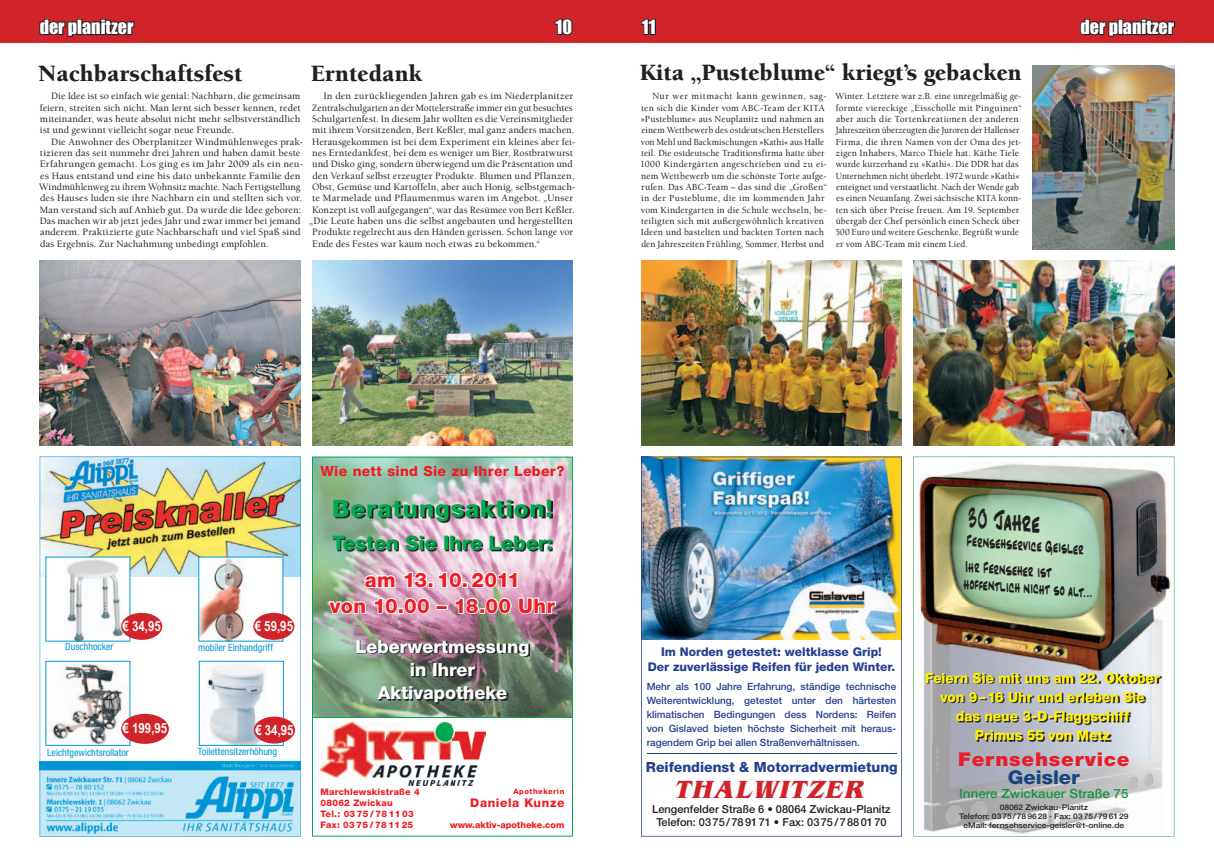
<style>
.page{position:relative;width:1214px;height:865px;background:#fff}
.page>*{position:absolute;margin:0;border:0;box-sizing:border-box;transform-origin:0 0}
.t1{font:italic 700 26px "Benguiat";color:#d1232a}
.t2{font:900 24px "Berkeley";color:#231f20}
.t3{font:800 24px "Helvetica Neue";letter-spacing:.04em;color:#00a94d}
.t4{font:24px "Jazz Text";color:#231f20}
.t5{font:800 20px/26px "Helvetica Neue";letter-spacing:.02em;color:#ee1d23;text-align:center}
.t6{font:800 20px "Helvetica Neue";color:#00a94d}
.t7{font:900 19px "Helvetica Neue";letter-spacing:.04em;color:#e71e2b;scale:1.06 1}
.t8{font:800 19px "Helvetica Neue";color:#154581;scale:1.06 1}
.t9{font:800 18px/23px "Helvetica Neue";color:#fff;text-align:center}
.t10{font:18px "Impact";color:#fff}
.t11{font:800 14px/19px "Helvetica Neue";color:#fff101;text-align:center}
.t12{font:14px/25.8px "Jazz Text";color:#231f20}
.t13{font:800 14px "Helvetica Neue";color:#253f8e}
.t14{font:800 14px "Helvetica Neue";letter-spacing:.02em;color:#ee1d23}
.t15{font:700 14px "Arial Narrow";color:#fff}
.t16{font:500 12.7px "Helvetica Neue";color:#169641;scale:1.06 1}
.t17{font:800 12px/14.4px "Helvetica Neue";color:#253f8e;text-align:center}
.t18{font:800 12px "Helvetica Neue";letter-spacing:.05em;color:#ee1d23}
.t19{font:500 11px/13.2px "Helvetica Neue";color:#231f20;text-align:center}
.t20{font:500 10px/11.3px "Berkeley";letter-spacing:.01em;color:#231f20;text-align:justify}
.t21{font:500 10px/14px "Helvetica Neue";color:#253f8e;text-align:justify}
.t22{font:condensed 10px "Helvetica Neue";color:#0097d8}
.t23{font:500 9.6px/11.3px "Berkeley";letter-spacing:.015em;color:#231f20;scale:.96 1}
.t24{font:500 9.6px/11.3px "Berkeley";letter-spacing:.015em;color:#231f20}
.t25{font:800 9px/10.8px "Helvetica Neue";letter-spacing:.03em;color:#ee1d23}
.t26{font:800 9px "Helvetica Neue";color:#ee1d23}
.t27{font:500 7.8px/9.3px "Helvetica Neue";color:#231f20;text-align:center;scale:1.09 1}
.t28{font:800 7.5px "Helvetica Neue";letter-spacing:.07em;color:#ee1d23}
</style>
<div class="page">
<div style="left:0;top:0;width:607px;height:43px;background:#d1232a"></div>
<svg style="left:39px;top:18px;width:96px;height:19px"></svg>
<div style="left:607px;top:0;width:606px;height:43px;background:#d1232a"></div>
<svg style="left:1080px;top:18px;width:95px;height:19px"></svg>
<svg style="left:554px;top:18px;width:19px;height:18px"></svg>
<svg style="left:641px;top:18px;width:15px;height:18px"></svg>
<img style="left:40px;top:261px;width:261px;height:184px">
<img style="left:312px;top:261px;width:261px;height:184px">
<img style="left:1032px;top:65px;width:142px;height:185px">
<img style="left:641px;top:261px;width:260px;height:184px">
<img style="left:913px;top:261px;width:261px;height:184px">
<img style="left:40px;top:456px;width:260px;height:380px">
<img style="left:312px;top:456px;width:261px;height:380px">
<img style="left:913px;top:456px;width:261px;height:380px">
<svg style="left:673px;top:836px;width:193px;height:1px"></svg>
<img style="left:641px;top:456px;width:260px;height:380px">
<h3 class="t10" style="left:40px;top:13px;width:95px">der planitzer</h3>
<h3 class="t10" style="left:555px;top:13px;width:18px">10</h3>
<h3 class="t10" style="left:642px;top:13px;width:15px">11</h3>
<h3 class="t10" style="left:1080px;top:13px;width:95px">der planitzer</h3>
<h2 class="t2" style="left:39px;top:60px;width:205px">Nachbarschaftsfest</h2>
<h2 class="t2" style="left:311px;top:60px;width:113px">Erntedank</h2>
<p class="t20" style="left:40px;top:91px;width:262px;text-indent:11px">Die Idee ist so einfach wie genial: Nachbarn, die gemeinsam feiern, streiten sich nicht. Man lernt sich besser kennen, redet miteinander, was heute absolut nicht mehr selbstverständlich ist und gewinnt vielleicht sogar neue Freunde.</p>
<p class="t20" style="left:39px;top:136px;width:265px;text-align:left;text-indent:12px">Die Anwohner des Oberplanitzer Windmühlenweges prak&shy;tizieren das seit nunmehr drei Jahren und haben damit beste Erfahrungen gemacht. Los ging es im Jahr 2009 als ein neu&shy;es Haus entstand und eine bis dato unbekannte Familie den Windmühlenweg zu ihrem Wohnsitz machte. Nach Fertigstellung des Hauses luden sie ihre Nachbarn ein und stellten sich vor.<br>Man verstand sich auf Anhieb gut. Da wurde die Idee geboren:<br>Das machen wir ab jetzt jedes Jahr und zwar immer bei jemand anderem. Praktizierte gute Nachbarschaft und viel Spaß sind das Ergebnis. Zur Nachahmung unbedingt empfohlen.</p>
<h2 class="t2" style="left:639px;top:60px;width:383px">Kita „Pusteblume“ kriegt’s gebacken</h2>
<p class="t24" style="left:640px;top:91px;width:188px;text-indent:12px">Nur wer mitmacht kann gewinnen, sag&shy;ten sich die Kinder vom ABC-Team der KITA »Pusteblume« aus Neuplanitz und nahmen an einem Wettbewerb des ostdeutschen Herstellers von Mehl und Backmischungen »Kathi« aus Halle teil. Die ostdeutsche Traditionsfirma hatte über 1000 Kindergärten angeschrieben und zu ei&shy;nem Wettbewerb um die schönste Torte aufge&shy;rufen. Das ABC-Team – das sind die „Großen“ in der Pusteblume, die im kommenden Jahr vom Kindergarten in die Schule wechseln, be&shy;teiligten sich mit außergewöhnlich kreativen Ideen und bastelten und backten Torten nach den Jahreszeiten Frühling, Sommer, Herbst und</p>
<p class="t23" style="left:835px;top:91px;width:195px">Winter. Letztere war z.B. eine unregelmäßig ge&shy;formte viereckige „Eisscholle mit Pinguinen“ aber auch die Tortenkreationen der anderen Jahreszeiten überzeugten die Juroren der Hallenser Firma, die ihren Namen von der Oma des jet&shy;zigen Inhabers, Marco Thiele hat. Käthe Tiele wurde kurzerhand zu »Kathi«. Die DDR hat das Unternehmen nicht überlebt. 1972 wurde »Kathi« enteignet und verstaatlicht. Nach der Wende gab es einen Neuanfang. Zwei sächsische KITA konn&shy;ten sich über Preise freuen. Am 19. September übergab der Chef persönlich einen Scheck über 500 Euro und weitere Geschenke. Begrüßt wurde er vom ABC-Team mit einem Lied.</p>
<p class="t20" style="left:323px;top:91px;width:251px">In den zurückliegenden Jahren gab es im Niederplanitzer</p>
<p class="t20" style="left:312px;top:102px;width:262px">Zentralschulgarten an der Mottelerstraße immer ein gut besuchtes</p>
<p class="t20" style="left:312px;top:113px;width:262px">Schulgartenfest. In diesem Jahr wollten es die Vereinsmitglieder</p>
<p class="t20" style="left:312px;top:125px;width:264px">mit ihrem Vorsitzenden, Bert Keßler, mal ganz anders machen.</p>
<p class="t20" style="left:312px;top:136px;width:265px">Herausgekommen ist bei dem Experiment ein kleines aber fei-</p>
<p class="t20" style="left:312px;top:147px;width:262px">nes Erntedankfest, bei dem es weniger um Bier, Rostbratwurst</p>
<p class="t20" style="left:312px;top:159px;width:262px">und Disko ging, sondern überwiegend um die Präsentation und</p>
<p class="t20" style="left:312px;top:170px;width:263px">den Verkauf selbst erzeugter Produkte. Blumen und Pflanzen,</p>
<p class="t20" style="left:312px;top:181px;width:264px">Obst, Gemüse und Kartoffeln, aber auch Honig, selbstgemach-</p>
<p class="t20" style="left:312px;top:193px;width:262px">te Marmelade und Pflaumenmus waren im Angebot. „Unser</p>
<p class="t20" style="left:312px;top:204px;width:264px">Konzept ist voll aufgegangen“, war das Resümee von Bert Keßler.</p>
<p class="t20" style="left:309px;top:215px;width:265px">„Die Leute haben uns die selbst angebauten und hergestellten</p>
<p class="t20" style="left:312px;top:227px;width:263px">Produkte regelrecht aus den Händen gerissen. Schon lange vor</p>
<p class="t20" style="left:312px;top:238px;width:230px">Ende des Festes war kaum noch etwas zu bekommen.“</p>
<p class="t22" style="left:65px;top:641px;width:50px">Duschhocker</p>
<h3 class="t15" style="left:123px;top:615px;width:40px">€ 34,95</h3>
<h3 class="t15" style="left:123px;top:718px;width:46px">€ 199,95</h3>
<h3 class="t15" style="left:255px;top:615px;width:40px">€ 59,95</h3>
<p class="t22" style="left:198px;top:641px;width:76px">mobiler Einhandgriff</p>
<h3 class="t15" style="left:255px;top:719px;width:40px">€ 34,95</h3>
<p class="t22" style="left:47px;top:746px;width:83px">Leichtgewichtsrollator</p>
<p class="t22" style="left:198px;top:745px;width:81px">Toilettensitzerhöhung</p>
<h3 class="t14" style="left:320px;top:462px;width:245px">Wie nett sind Sie zu Ihrer Leber?</h3>
<h2 class="t3" style="left:332px;top:494px;width:222px">Beratungsaktion!</h2>
<h3 class="t6" style="left:332px;top:531px;width:222px">Testen Sie Ihre Leber:</h3>
<h3 class="t5" style="left:330px;top:566px;width:226px">am 13. 10. 2011<br>von 10.00 – 18.00 Uhr</h3>
<h3 class="t9" style="left:355px;top:634px;width:176px">Leberwertmessung in Ihrer<br>Aktivapotheke</h3>
<p class="t25" style="left:320px;top:786px;width:101px">Marchlewskistraße 4<br>08062 Zwickau<br>Tel.: 03 75 / 78 11 03<br>Fax: 03 75 / 78 11 25</p>
<p class="t28" style="left:513px;top:787px;width:53px">Apothekerin</p>
<p class="t18" style="left:470px;top:795px;width:96px">Daniela Kunze</p>
<p class="t26" style="left:450px;top:819px;width:116px">www.aktiv-apotheke.com</p>
<p class="t17" style="left:647px;top:644px;width:249px">Im Norden getestet: weltklasse Grip!<br>Der zuverlässige Reifen für jeden Winter.</p>
<p class="t21" style="left:646px;top:679px;width:251px">Mehr als 100 Jahre Erfahrung, ständige technische Weiterentwicklung, getestet unter den härtesten klimatischen Bedingungen dess Nordens: Reifen von Gislaved bieten höchste Sicherheit mit heraus&shy;ragendem Grip bei allen Straßenverhältnissen.</p>
<h3 class="t13" style="left:645px;top:758px;width:253px">Reifendienst &amp; Motorradvermietung</h3>
<h1 class="t1" style="left:673px;top:774px;width:197px">THALWITZER</h1>
<p class="t19" style="left:652px;top:802px;width:240px">Lengenfelder Straße 6 • 08064 Zwickau-Planitz<br>Telefon: 03 75 / 78 91 71 • Fax: 03 75 / 7 88 01 70</p>
<h2 class="t4" style="left:969px;top:500px;width:74px;rotate:4deg">30 Jahre</h2>
<h3 class="t12" style="left:967px;top:527px;width:119px;rotate:4deg">Fernsehservice Geisler<br>Ihr Fernseher ist</h3>
<h3 class="t12" style="left:964px;top:570px;width:131px;rotate:4deg">hoffentlich nicht so alt...</h3>
<h3 class="t11" style="left:925px;top:668px;width:236px">Feiern Sie mit uns am 22. Oktober von 9 – 16 Uhr und erleben Sie<br>das neue 3-D-Flaggschiff<br>Primus 55 von Metz</h3>
<h3 class="t7" style="left:958px;top:748px;width:163px">Fernsehservice</h3>
<h3 class="t8" style="left:1007px;top:765px;width:69px">Geisler</h3>
<p class="t16" style="left:959px;top:785px;width:161px">Innere Zwickauer Straße 75</p>
<p class="t27" style="left:959px;top:802px;width:157px">08062 Zwickau-Planitz<br>Telefon: 03 75 / 78 96 28 · Fax: 03 75 / 79 61 29 eMail: fernsehservice-geisler@t-online.de</p>
</div>
